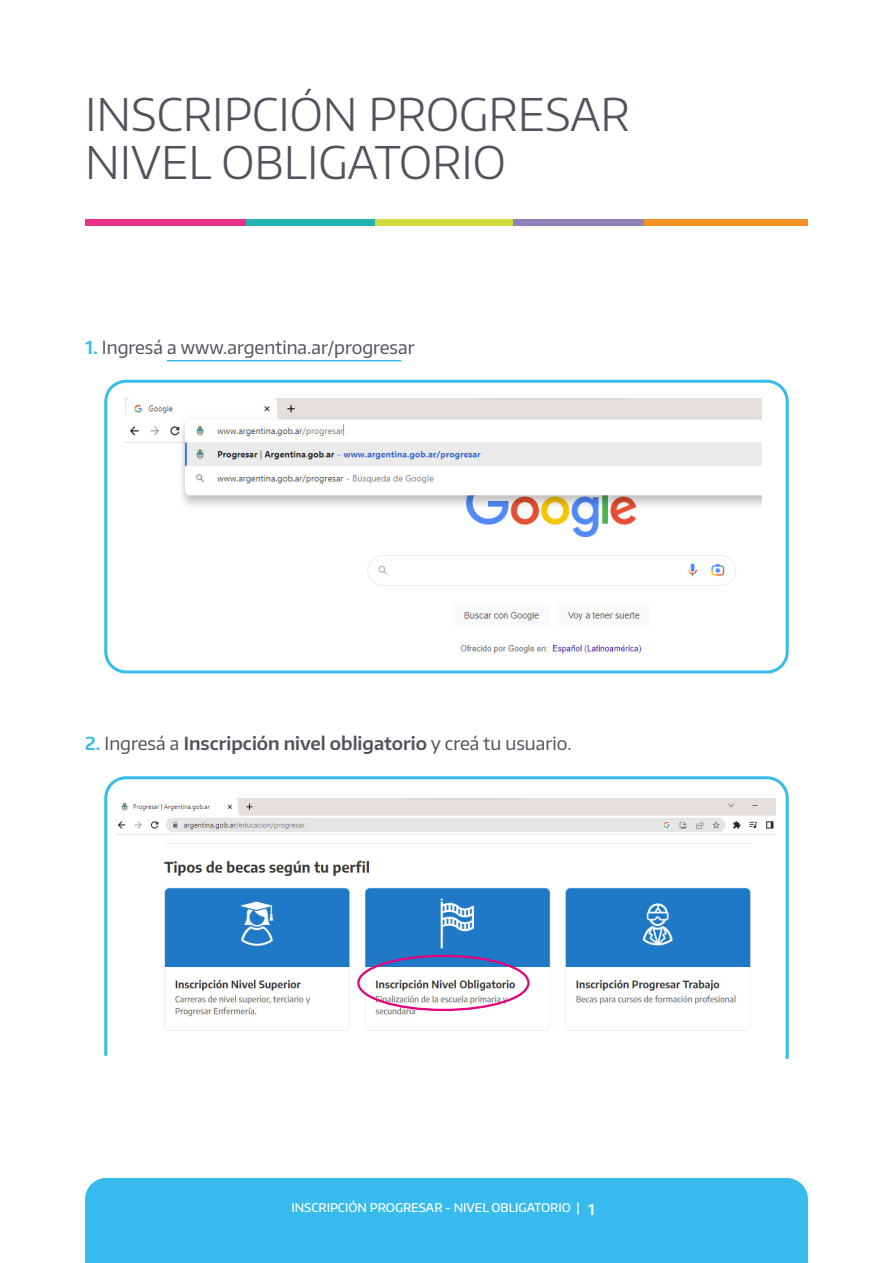
<style>
.page{position:relative;width:893px;height:1263px;background:#fff}
.page>*{position:absolute;margin:0;border:0;box-sizing:border-box;transform-origin:0 0}
.t1{font:300 45px/48px "Encode Sans";color:#50535c}
.t2{font:600 18px "Encode Sans";color:#50535c}
.t3{font:18px "Encode Sans";color:#50535c}
.t4{font:500 12px "Encode Sans";color:#fff}
.s1{font-weight:600;color:#37bbed}
.s2{color:#37bbed}
.s3{font-weight:400}
.s4{font-weight:600;font-size:15px}
</style>
<div class="page">
<div style="left:85px;top:1178px;width:723px;height:85px;background:#37bbed"></div>
<div style="left:642px;top:219px;width:166px;height:6px;background:#f29126"></div>
<div style="left:375px;top:219px;width:139px;height:6px;background:#d1d93d"></div>
<div style="left:245px;top:219px;width:130px;height:6px;background:#24b3b0"></div>
<div style="left:85px;top:219px;width:160px;height:6px;background:#e83085"></div>
<div style="left:513px;top:219px;width:130px;height:6px;background:#8f80ba"></div>
<hr style="left:167px;top:360px;width:234px;height:1px;background:#37bbed">
<img style="left:126px;top:398px;width:635px;height:258px">
<div style="left:104px;top:380px;width:685px;height:293px;border:3px solid #37bbed;border-radius:20px"></div>
<svg style="left:104px;top:776px;width:685px;height:283px"></svg>
<h1 class="t1" style="left:85px;top:89px;width:546px">INSCRIPCIÓN PROGRESAR<br>NIVEL OBLIGATORIO</h1>
<p class="t3" style="left:85px;top:336px;width:331px"><span class="s1">1.</span> Ingresá a www.argentina.ar/progresar</p>
<p class="t2" style="left:85px;top:731px;width:488px"><span class="s2">2.</span> <span class="s3">Ingresá a</span> Inscripción nivel obligatorio <span class="s3">y creá tu usuario.</span></p>
<p class="t4" style="left:291px;top:1199px;width:305px">INSCRIPCIÓN PROGRESAR - NIVEL OBLIGATORIO | <span class="s4">1</span></p>
</div>
